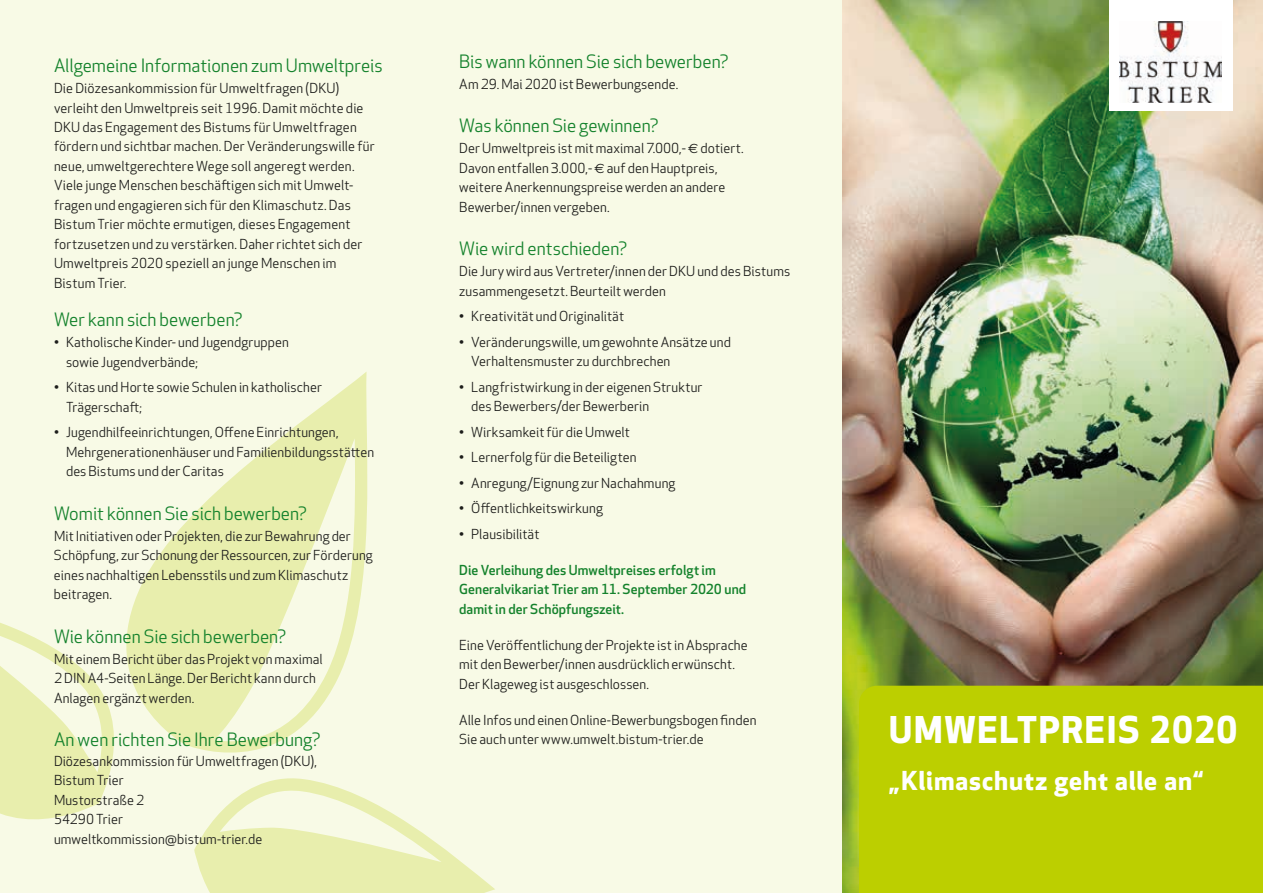
<style>
.page{position:relative;width:1263px;height:893px;background:#fff}
.page>*{position:absolute;margin:0;border:0;box-sizing:border-box;transform-origin:0 0}
.t1{font:700 36px "Apex New";letter-spacing:.045em;color:#fff}
.t2{font:700 25.5px "Apex New";letter-spacing:.035em;color:#fff}
.t3{font:18px "Apex New";color:#14822c}
.t4{font:13.5px/19.5px "Apex New";letter-spacing:.01em;color:#1d1d1b}
.t5{font:500 13.5px/19.5px "Apex New";letter-spacing:.005em;color:#14822c}
</style>
<div class="page">
<div style="left:0;top:0;width:842px;height:893px;background:#f8fae6"></div>
<img style="left:842px;top:0;width:421px;height:893px">
<div style="left:859px;top:686px;width:404px;height:207px;background:#bccf00"></div>
<div style="left:1109px;top:0;width:123px;height:111px;background:#fff"></div>
<img style="left:1119px;top:21px;width:102px;height:82px">
<svg style="left:89px;top:372px;width:289px;height:415px;background:#f1f4ce"></svg>
<svg style="left:194px;top:770px;width:301px;height:123px;background:#f0f4ca"></svg>
<svg style="left:0;top:590px;width:139px;height:255px;background:#f1f5d0"></svg>
<svg style="left:688px;top:144px;width:10px;height:9px"></svg>
<svg style="left:595px;top:163px;width:9px;height:10px"></svg>
<h3 class="t3" style="left:54px;top:54px;width:330px">Allgemeine Informationen zum Umweltpreis</h3>
<p class="t4" style="left:54px;top:78px;width:322px">Die Diözesankommission für Umweltfragen (DKU) verleiht den Umweltpreis seit 1996. Damit möchte die DKU das Engagement des Bistums für Umweltfragen fördern und sichtbar machen. Der Veränderungswille für neue, umweltgerechtere Wege soll angeregt werden.<br>Viele junge Menschen beschäftigen sich mit Umwelt&shy;fragen und engagieren sich für den Klimaschutz. Das Bistum Trier möchte ermutigen, dieses Engagement fortzusetzen und zu verstärken. Daher richtet sich der Umweltpreis 2020 speziell an junge Menschen im Bistum Trier.</p>
<h3 class="t3" style="left:54px;top:308px;width:190px">Wer kann sich bewerben?</h3>
<p class="t4" style="left:66px;top:332px;width:224px;text-indent:-12px">• Katholische Kinder- und Jugendgruppen sowie Jugendverbände;</p>
<p class="t4" style="left:66px;top:377px;width:257px;text-indent:-12px">• Kitas und Horte sowie Schulen in katholischer<br>Trägerschaft;</p>
<p class="t4" style="left:66px;top:422px;width:310px;text-indent:-12px">• Jugendhilfeeinrichtungen, Offene Einrichtungen,<br>Mehrgenerationenhäuser und Familienbildungsstätten des Bistums und der Caritas</p>
<h3 class="t3" style="left:54px;top:502px;width:255px">Womit können Sie sich bewerben?</h3>
<p class="t4" style="left:54px;top:526px;width:320px">Mit Initiativen oder Projekten, die zur Bewahrung der Schöpfung, zur Schonung der Ressourcen, zur Förderung eines nachhaltigen Lebensstils und zum Klimaschutz beitragen.</p>
<h3 class="t3" style="left:54px;top:625px;width:234px">Wie können Sie sich bewerben?</h3>
<p class="t4" style="left:54px;top:649px;width:270px">Mit einem Bericht über das Projekt von maximal<br>2 DIN A4-Seiten Länge. Der Bericht kann durch<br>Anlagen ergänzt werden.</p>
<h3 class="t3" style="left:54px;top:728px;width:268px">An wen richten Sie Ihre Bewerbung?</h3>
<p class="t4" style="left:54px;top:751px;width:264px">Diözesankommission für Umweltfragen (DKU),<br>Bistum Trier<br>Mustorstraße 2<br>54290 Trier umweltkommission@bistum-trier.de</p>
<h3 class="t3" style="left:459px;top:50px;width:271px">Bis wann können Sie sich bewerben?</h3>
<p class="t4" style="left:459px;top:74px;width:220px">Am 29. Mai 2020 ist Bewerbungsende.</p>
<h3 class="t3" style="left:459px;top:114px;width:201px">Was können Sie gewinnen?</h3>
<p class="t4" style="left:459px;top:138px;width:286px">Der Umweltpreis ist mit maximal 7.000,- dotiert.<br>Davon entfallen 3.000,- auf den Hauptpreis, weitere Anerkennungspreise werden an andere Bewerber/innen vergeben.</p>
<h3 class="t3" style="left:459px;top:237px;width:170px">Wie wird entschieden?</h3>
<p class="t4" style="left:459px;top:261px;width:332px">Die Jury wird aus Vertreter/innen der DKU und des Bistums zusammengesetzt. Beurteilt werden</p>
<p class="t4" style="left:459px;top:306px;width:166px">• Kreativität und Originalität</p>
<p class="t4" style="left:471px;top:332px;width:261px;text-indent:-12px">• Veränderungswille, um gewohnte Ansätze und<br>Verhaltensmuster zu durchbrechen</p>
<p class="t4" style="left:471px;top:377px;width:233px;text-indent:-12px">• Langfristwirkung in der eigenen Struktur des Bewerbers/der Bewerberin</p>
<p class="t4" style="left:459px;top:422px;width:172px">• Wirksamkeit für die Umwelt</p>
<p class="t4" style="left:459px;top:447px;width:179px">• Lernerfolg für die Beteiligten</p>
<p class="t4" style="left:459px;top:473px;width:218px">• Anregung/Eignung zur Nachahmung</p>
<p class="t4" style="left:459px;top:498px;width:145px">• Öffentlichkeitswirkung</p>
<p class="t4" style="left:459px;top:524px;width:82px">• Plausibilität</p>
<p class="t5" style="left:459px;top:560px;width:288px">Die Verleihung des Umweltpreises erfolgt im<br>Generalvikariat Trier am 11. September 2020 und damit in der Schöpfungszeit.</p>
<p class="t4" style="left:459px;top:635px;width:290px">Eine Veröffentlichung der Projekte ist in Absprache mit den Bewerber/innen ausdrücklich erwünscht.<br>Der Klageweg ist ausgeschlossen.</p>
<p class="t4" style="left:459px;top:710px;width:299px">Alle Infos und einen Online-Bewerbungsbogen finden<br>Sie auch unter www.umwelt.bistum-trier.de</p>
<h1 class="t1" style="left:889px;top:704px;width:350px">UMWELTPREIS 2020</h1>
<h2 class="t2" style="left:889px;top:762px;width:316px">„Klimaschutz geht alle an“</h2>
</div>
